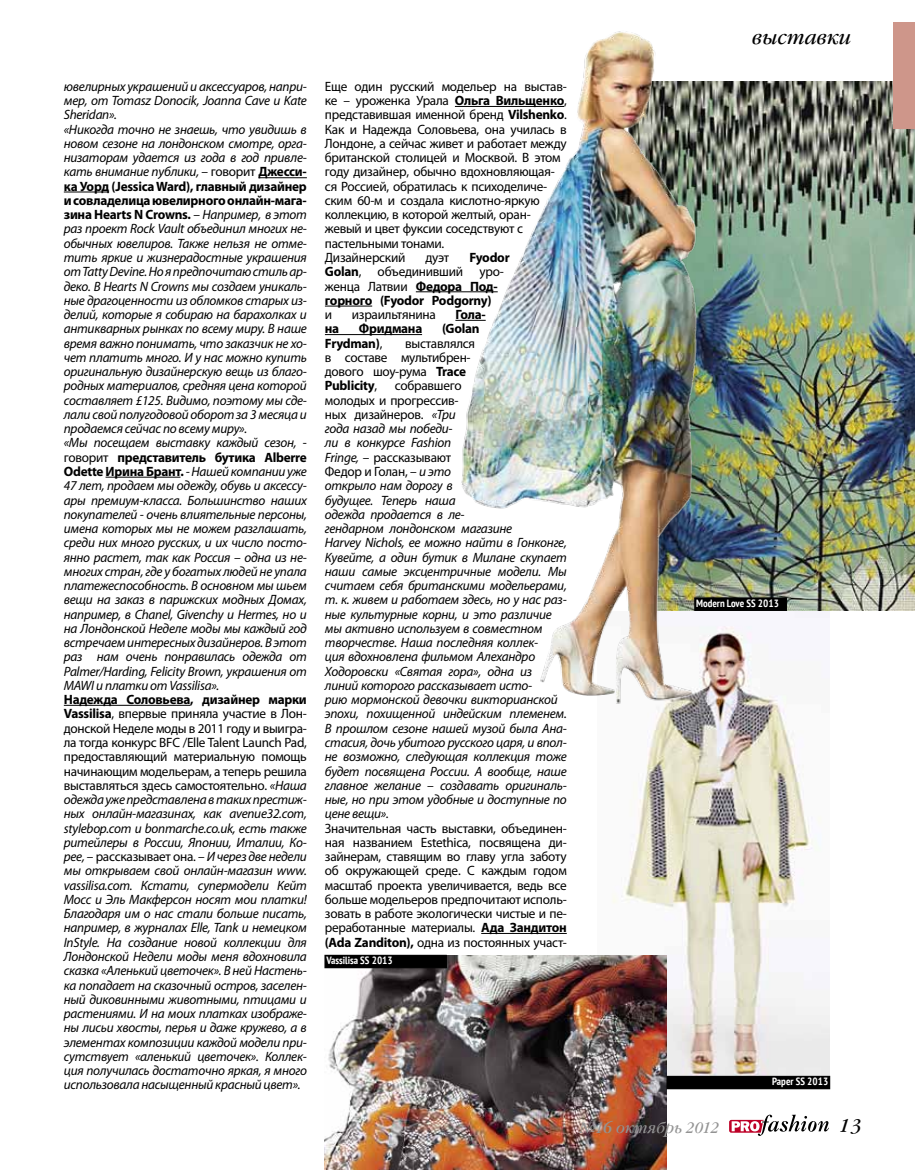
<style>
.page{position:relative;width:915px;height:1170px;background:#fff}
.page>*{position:absolute;margin:0;border:0;box-sizing:border-box;transform-origin:0 0}
.t1{font:italic 19.5px "Garamond Narrow Book ITC";letter-spacing:.01em;color:#000;scale:1.15 1}
.t2{font:italic 18px "Garamond Book ITC";color:#000}
.t3{font:italic 15px "Garamond Narrow Book ITC";letter-spacing:.005em;color:#939393;scale:1.15 1}
.t4{font:italic 13.5px/14.2px "Myriad Pro";letter-spacing:-.02em;color:#000}
.t5{font:13.5px/14.2px "Myriad Pro";letter-spacing:-.02em;color:#000}
.t6{font:700 13.5px/14.2px "Myriad Pro";letter-spacing:-.02em;color:#000}
.t7{font:700 condensed 10.5px "PT Sans";color:#fff}
.s1{font-style:normal}
.s2{font-weight:700;font-style:normal}
.s3{font-weight:700}
.s4{font-weight:400}
</style>
<div class="page">
<hr style="left:258px;top:177px;width:49px;height:1px;background:#000">
<hr style="left:64px;top:192px;width:45px;height:1px;background:#000">
<hr style="left:105px;top:477px;width:75px;height:1px;background:#000">
<hr style="left:64px;top:705px;width:126px;height:1px;background:#000">
<hr style="left:415px;top:291px;width:82px;height:1px;background:#000">
<hr style="left:325px;top:306px;width:47px;height:1px;background:#000">
<hr style="left:325px;top:334px;width:97px;height:1px;background:#000">
<hr style="left:481px;top:933px;width:85px;height:1px;background:#000">
<img style="left:612px;top:611px;width:217px;height:465px">
<img style="left:703px;top:81px;width:211px;height:529px">
<img style="left:434px;top:31px;width:269px;height:678px">
<div style="left:893px;top:23px;width:21px;height:106px;background:#ce968a"></div>
<img style="left:325px;top:955px;width:341px;height:214px">
<svg style="left:729px;top:1114px;width:99px;height:21px"></svg>
<div style="left:325px;top:955px;width:121px;height:12px;background:#000"></div>
<div style="left:666px;top:1076px;width:163px;height:12px;background:#000"></div>
<div style="left:694px;top:598px;width:92px;height:12px;background:#000"></div>
<div style="left:694px;top:597px;width:92px;height:13px;border:1px solid #050505"></div>
<p class="t4" style="left:64px;top:79px;width:244px">ювелирных украшений и аксессуаров, напри&shy;мер, от Tomasz Donocik, Joanna Cave и Kate Sheridan».<br>«Никогда точно не знаешь, что увидишь в новом сезоне на лондонском смотре, орга&shy;низаторам удается из года в год привле&shy;кать внимание публики, <span class="s1">– говорит</span> <span class="s2">Джесси&shy;ка Уорд (Jessica Ward), главный дизайнер и совладелица ювелирного онлайн-мага&shy;зина Hearts N Crowns.</span> <span class="s1">–</span> Например, в этот раз проект Rock Vault объединил многих не&shy;обычных ювелиров. Также нельзя не отме&shy;тить яркие и жизнерадостные украшения от Tatty Devine. Но я предпочитаю стиль ар&shy;деко. В Hearts N Crowns мы создаем уникаль&shy;ные драгоценности из обломков старых из&shy;делий, которые я собираю на барахолках и антикварных рынках по всему миру. В наше время важно понимать, что заказчик не хо&shy;чет платить много. И у нас можно купить оригинальную дизайнерскую вещь из благо&shy;родных материалов, средняя цена которой составляет £125. Видимо, поэтому мы сде&shy;лали свой полугодовой оборот за 3 месяца и продаемся сейчас по всему миру».<br>«Мы посещаем выставку каждый сезон, <span class="s1">- говорит</span> <span class="s2">представитель бутика Alberre Odette Ирина Брант.</span> - Нашей компании уже 47 лет, продаем мы одежду, обувь и аксессу&shy;ары премиум-класса. Большинство наших покупателей - очень влиятельные персоны, имена которых мы не можем разглашать, среди них много русских, и их число посто&shy;янно растет, так как Россия – одна из не&shy;многих стран, где у богатых людей не упала платежеспособность. В основном мы шьем вещи на заказ в парижских модных Домах, например, в Chanel, Givenchy и Hermes, но и на Лондонской Неделе моды мы каждый год встречаем интересных дизайнеров. В этот раз нам очень понравилась одежда от Palmer/Harding, Felicity Brown, украшения от MAWI и платки от Vassilisa».</p>
<p class="t4" style="left:64px;top:692px;width:244px;text-align:justify"><span class="s2">Надежда Соловьева, дизайнер марки Vassilisa</span><span class="s1">, впервые приняла участие в Лон&shy;донской Неделе моды в 2011 году и выигра&shy;ла тогда конкурс BFC /Elle Talent Launch Pad, предоставляющий материальную помощь начинающим модельерам, а теперь решила выставляться здесь самостоятельно.</span> «Наша одежда уже представлена в таких престиж&shy;ных онлайн-магазинах, как avenue32.com, stylebop.com и bonmarche.co.uk, есть также ритейлеры в России, Японии, Италии, Ко&shy;рее, <span class="s1">– рассказывает она. –</span> И через две недели мы открываем свой онлайн-магазин www. vassilisa.com. Кстати, супермодели Кейт Мосс и Эль Макферсон носят мои платки!<br>Благодаря им о нас стали больше писать, например, в журналах Elle, Tank и немецком InStyle. На создание новой коллекции для Лондонской Недели моды меня вдохновила сказка «Аленький цветочек». В ней Настень&shy;ка попадает на сказочный остров, заселен&shy;ный диковинными животными, птицами и растениями. И на моих платках изображе&shy;ны лисьи хвосты, перья и даже кружево, а в элементах композиции каждой модели при&shy;сутствует «аленький цветочек». Коллек&shy;ция получилась достаточно яркая, я много использовала насыщенный красный цвет».</p>
<p class="t5" style="left:325px;top:79px;width:243px">Еще один русский модельер на выстав&shy;ке – уроженка Урала <span class="s3">Ольга Вильщенко</span>, представившая именной бренд <span class="s3">Vilshenko</span>.<br>Как и Надежда Соловьева, она училась в Лондоне, а сейчас живет и работает между британской столицей и Москвой. В этом году дизайнер, обычно вдохновляющая&shy;ся Россией, обратилась к психоделиче&shy;ским 60-м и создала кислотно-яркую коллекцию, в которой желтый, оран&shy;жевый и цвет фуксии соседствуют с пастельными тонами.<br>Дизайнерский</p>
<p class="t6" style="left:325px;top:250px;width:186px;text-indent:144px">Fyodor<br>Golan<span class="s4">, объединивший уро&shy;женца Латвии</span> Федора Под&shy;горного (Fyodor Podgorny)</p>
<p class="t5" style="left:325px;top:307px;width:9px">и</p>
<p class="t5" style="left:352px;top:307px;width:85px">израильтянина</p>
<p class="t6" style="left:455px;top:307px;width:32px">Гола-</p>
<p class="t6" style="left:325px;top:321px;width:16px">на</p>
<p class="t6" style="left:359px;top:321px;width:65px">Фридмана</p>
<p class="t6" style="left:442px;top:321px;width:39px">(Golan</p>
<p class="t6" style="left:325px;top:335px;width:59px">Frydman)<span class="s4">,</span></p>
<p class="t5" style="left:425px;top:250px;width:25px">дуэт</p>
<p class="t5" style="left:325px;top:336px;width:152px;text-indent:80px">выставлялся в составе мультибрен&shy;дового шоу-рума <span class="s3">Trace<br>Publicity</span>,</p>
<p class="t4" style="left:325px;top:378px;width:243px;text-indent:70px"><span class="s1">собравшего<br>молодых и прогрессив-<br>ных дизайнеров.</span> «Три<br>года назад мы победи-<br>ли в конкурсе Fashion<br>Fringe, <span class="s1">– рассказывают<br>Федор и Голан, –</span> и это<br>открыло нам дорогу в<br>будущее. Теперь наша<br>одежда продается в ле-<br>гендарном лондонском магазине<br>Harvey Nichols, ее можно найти в Гонконге,<br>Кувейте, а один бутик в Милане скупает наши самые эксцентричные модели. Мы считаем себя британскими модельерами, т. к. живем и работаем здесь, но у нас раз&shy;ные культурные корни, и это различие мы активно используем в совместном творчестве. Наша последняя коллек-<br>ция вдохновлена фильмом Алехандро<br>Ходоровски «Святая гора», одна из линий которого рассказывает исто-<br>рию мормонской девочки викторианской эпохи, похищенной индейским племенем.<br>В прошлом сезоне нашей музой была Ана&shy;стасия, дочь убитого русского царя, и впол&shy;не возможно, следующая коллекция тоже будет посвящена России. А вообще, наше главное желание – создавать оригиналь&shy;ные, но при этом удобные и доступные по цене вещи».</p>
<p class="t5" style="left:325px;top:820px;width:243px;text-align:justify">Значительная часть выставки, объединен&shy;ная названием Estethica, посвящена ди&shy;зайнерам, ставящим во главу угла заботу об окружающей среде. С каждым годом масштаб проекта увеличивается, ведь все больше модельеров предпочитают исполь&shy;зовать в работе экологически чистые и пе&shy;реработанные материалы. <span class="s3">Ада Зандитон (Ada Zanditon),</span> одна из постоянных участ-</p>
<p class="t7" style="left:326px;top:953px;width:68px">Vassilisa SS 2013</p>
<h1 class="t1" style="left:751px;top:25px;width:88px">выставки</h1>
<p class="t7" style="left:695px;top:596px;width:84px">Modern Love SS 2013</p>
<p class="t7" style="left:771px;top:1074px;width:58px">Paper SS 2013</p>
<p class="t3" style="left:579px;top:1117px;width:123px">№16 октябрь 2012</p>
<h2 class="t2" style="left:838px;top:1114px;width:25px">13</h2>
</div>
